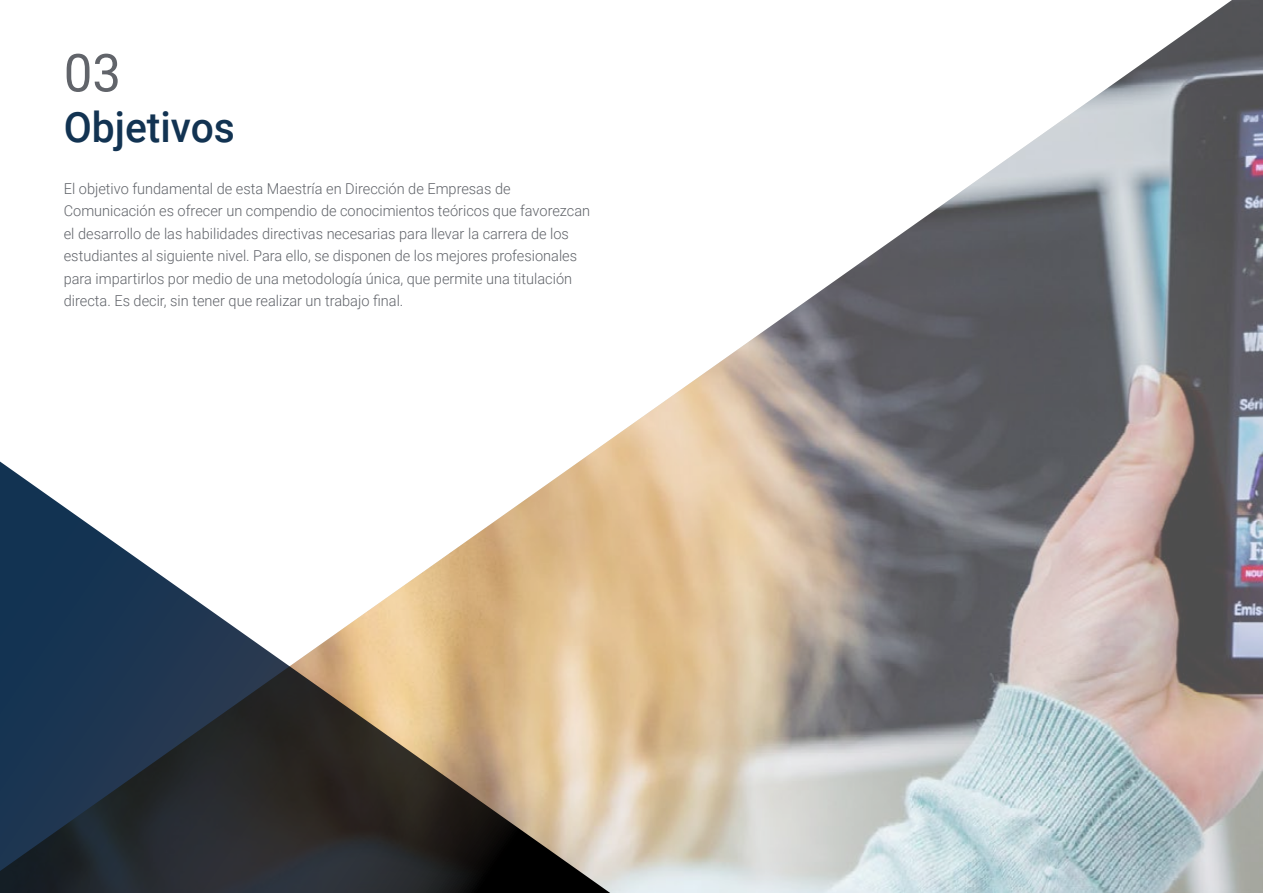
<style>
.page{position:relative;width:1263px;height:893px;background:#fff}
.page>*{position:absolute;margin:0;border:0;box-sizing:border-box;transform-origin:0 0}
.t1{font:52.5px "Roboto";color:#61646a}
.t2{font:500 42px "Roboto";color:#123352}
.t3{font:300 15px/22.5px "Roboto";color:#61646a}
</style>
<div class="page">
<img style="left:601px;top:0;width:662px;height:893px">
<svg style="left:0;top:446px;width:640px;height:447px"></svg>
<h1 class="t1" style="left:64px;top:36px;width:59px">03</h1>
<h2 class="t2" style="left:64px;top:98px;width:173px">Objetivos</h2>
<p class="t3" style="left:64px;top:177px;width:528px">El objetivo fundamental de esta Maestría en Dirección de Empresas de Comunicación es ofrecer un compendio de conocimientos teóricos que favorezcan el desarrollo de las habilidades directivas necesarias para llevar la carrera de los estudiantes al siguiente nivel. Para ello, se disponen de los mejores profesionales para impartirlos por medio de una metodología única, que permite una titulación directa. Es decir, sin tener que realizar un trabajo final.</p>
</div>
